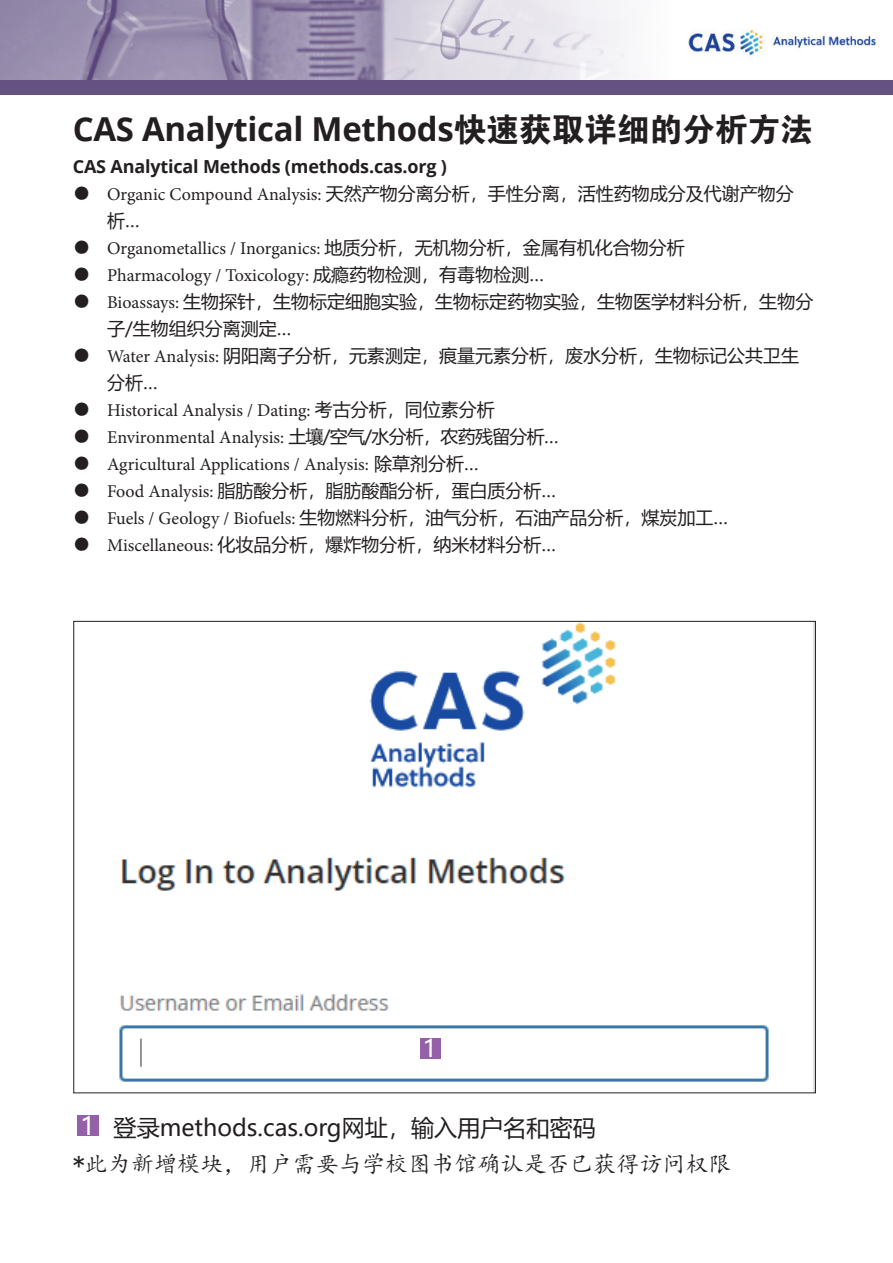
<style>
.page{position:relative;width:893px;height:1263px;background:#fff}
.page>*{position:absolute;margin:0;border:0;box-sizing:border-box;transform-origin:0 0}
.t1{font:700 33px "Open Sans";letter-spacing:-.01em;color:#231f20}
.t2{font:24.3px "Microsoft Ya Hei";color:#fff}
.t3{font:23.1px "Microsoft Ya Hei";color:#231f20}
.t4{font:23.1px "Kai Ti";color:#231f20}
.t5{font:18px/27px "Microsoft Ya Hei";color:#231f20}
.t6{font:18px "Minion Pro";color:#231f20}
.t7{font:700 18px "Open Sans";letter-spacing:-.01em;color:#231f20}
.s1{font-family:"FZDHTJW GB1 0";font-weight:400}
.s2{font-family:"Adobe Song Std";font-weight:300}
.s3{font-family:"Minion Pro"}
.s4{font-family:"Microsoft Ya Hei"}
.s5{font-size:25.05px;color:#fff}
</style>
<div class="page">
<div style="left:0;top:80px;width:893px;height:14px;background:#655283"></div>
<img style="left:0;top:0;width:548px;height:80px">
<img style="left:548px;top:0;width:82px;height:80px">
<img style="left:688px;top:29px;width:189px;height:30px">
<img style="left:119px;top:623px;width:695px;height:468px">
<div style="left:420px;top:1038px;width:20px;height:20px;background:#9460a8"></div>
<div style="left:77px;top:1114px;width:22px;height:21px;background:#9460a8"></div>
<h1 class="t1" style="left:73px;top:106px;width:742px">CAS Analytical Methods<span class="s1">快速获取详细的分析方法</span></h1>
<p class="t7" style="left:73px;top:154px;width:376px">CAS Analytical Methods (methods.cas.org )</p>
<p class="t5" style="left:107px;top:179px;width:688px;text-indent:-34px"><span class="s2">●</span> <span class="s3">Organic Compound Analysis:</span> 天然产物分离分析，手性分离，活性药物成分及代谢产物分析…</p>
<p class="t6" style="left:73px;top:236px;width:613px"><span class="s2">●</span> Organometallics / Inorganics: <span class="s4">地质分析，无机物分析，金属有机化合物分析</span></p>
<p class="t6" style="left:73px;top:263px;width:473px"><span class="s2">●</span> Pharmacology / Toxicology: <span class="s4">成瘾药物检测，有毒物检测…</span></p>
<p class="t5" style="left:107px;top:287px;width:708px;text-indent:-34px"><span class="s2">●</span> <span class="s3">Bioassays:</span> 生物探针，生物标定细胞实验，生物标定药物实验，生物医学材料分析，生物分子/生物组织分离测定…</p>
<p class="t5" style="left:107px;top:341px;width:694px;text-indent:-34px"><span class="s2">●</span> <span class="s3">Water Analysis:</span> 阴阳离子分析，元素测定，痕量元素分析，废水分析，生物标记公共卫生分析…</p>
<p class="t6" style="left:73px;top:398px;width:423px"><span class="s2">●</span> Historical Analysis / Dating: <span class="s4">考古分析，同位素分析</span></p>
<p class="t6" style="left:73px;top:425px;width:488px"><span class="s2">●</span> Environmental Analysis: <span class="s4">土壤/空气/水分析，农药残留分析…</span></p>
<p class="t6" style="left:73px;top:452px;width:408px"><span class="s2">●</span> Agricultural Applications / Analysis: <span class="s4">除草剂分析…</span></p>
<p class="t5" style="left:73px;top:476px;width:485px"><span class="s2">●</span> <span class="s3">Food Analysis:</span> 脂肪酸分析，脂肪酸酯分析，蛋白质分析…</p>
<p class="t5" style="left:73px;top:503px;width:657px"><span class="s2">●</span> <span class="s3">Fuels / Geology / Biofuels:</span> 生物燃料分析，油气分析，石油产品分析，煤炭加工…</p>
<p class="t5" style="left:73px;top:530px;width:485px"><span class="s2">●</span> <span class="s3">Miscellaneous:</span> 化妆品分析，爆炸物分析，纳米材料分析…</p>
<h2 class="t2" style="left:423px;top:1032px;width:16px">1</h2>
<p class="t3" style="left:81px;top:1112px;width:517px"><span class="s5">1</span> 登录methods.cas.org网址，输入用户名和密码</p>
<p class="t4" style="left:73px;top:1152px;width:660px">*此为新增模块，用户需要与学校图书馆确认是否已获得访问权限</p>
</div>
